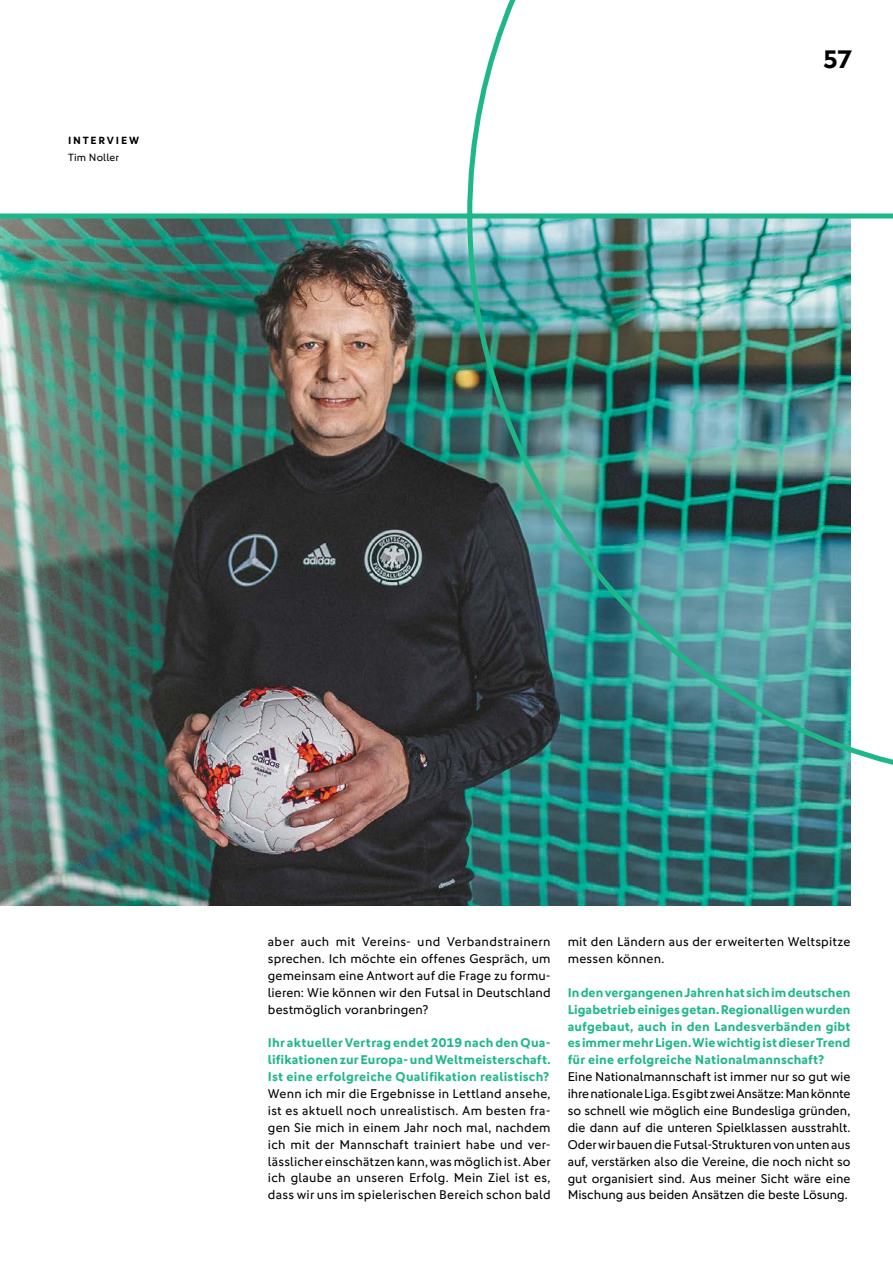
<style>
.page{position:relative;width:893px;height:1263px;background:#fff}
.page>*{position:absolute;margin:0;border:0;box-sizing:border-box;transform-origin:0 0}
.t1{font:700 25.5px "DFB Sans";color:#000}
.t2{font:12.75px/17px "DFB Sans";letter-spacing:.015em;color:#000;text-align:justify}
.t3{font:700 12.75px/17px "DFB Sans";letter-spacing:.015em;color:#1eb78a;text-align:justify}
.t4{font:700 10.5px "DFB Sans";letter-spacing:.17em;color:#000}
.t5{font:10.5px "DFB Sans";letter-spacing:.015em;color:#000}
</style>
<div class="page">
<img style="left:0;top:803px;width:850px;height:103px">
<img style="left:0;top:0;width:893px;height:803px">
<p class="t4" style="left:68px;top:135px;width:73px">INTERVIEW</p>
<p class="t5" style="left:68px;top:152px;width:53px">Tim Noller</p>
<h1 class="t1" style="left:823px;top:44px;width:31px">57</h1>
<p class="t2" style="left:268px;top:933px;width:284px">aber auch mit Vereins- und Verbandstrainern sprechen. Ich möchte ein offenes Gespräch, um gemeinsam eine Antwort auf die Frage zu formu&shy;lieren: Wie können wir den Futsal in Deutschland bestmöglich voranbringen?</p>
<p class="t3" style="left:268px;top:1034px;width:284px">Ihr aktueller Vertrag endet 2019 nach den Qua&shy;lifikationen zur Europa- und Weltmeisterschaft.<br>Ist eine erfolgreiche Qualifikation realistisch?</p>
<p class="t2" style="left:268px;top:1085px;width:284px">Wenn ich mir die Ergebnisse in Lettland ansehe, ist es aktuell noch unrealistisch. Am besten fra&shy;gen Sie mich in einem Jahr noch mal, nachdem ich mit der Mannschaft trainiert habe und ver&shy;lässlicher einschätzen kann, was möglich ist. Aber ich glaube an unseren Erfolg. Mein Ziel ist es, dass wir uns im spielerischen Bereich schon bald</p>
<p class="t2" style="left:568px;top:933px;width:284px">mit den Ländern aus der erweiterten Weltspitze messen können.</p>
<p class="t3" style="left:568px;top:984px;width:284px">In den vergangenen Jahren hat sich im deutschen Ligabetrieb einiges getan. Regionalligen wurden aufgebaut, auch in den Landesverbänden gibt es immer mehr Ligen. Wie wichtig ist dieser Trend für eine erfolgreiche Nationalmannschaft?</p>
<p class="t2" style="left:568px;top:1068px;width:284px">Eine Nationalmannschaft ist immer nur so gut wie ihre nationale Liga. Es gibt zwei Ansätze: Man könnte so schnell wie möglich eine Bundesliga gründen, die dann auf die unteren Spielklassen ausstrahlt.<br>Oder wir bauen die Futsal-Strukturen von unten aus auf, verstärken also die Vereine, die noch nicht so gut organisiert sind. Aus meiner Sicht wäre eine Mischung aus beiden Ansätzen die beste Lösung.</p>
</div>
